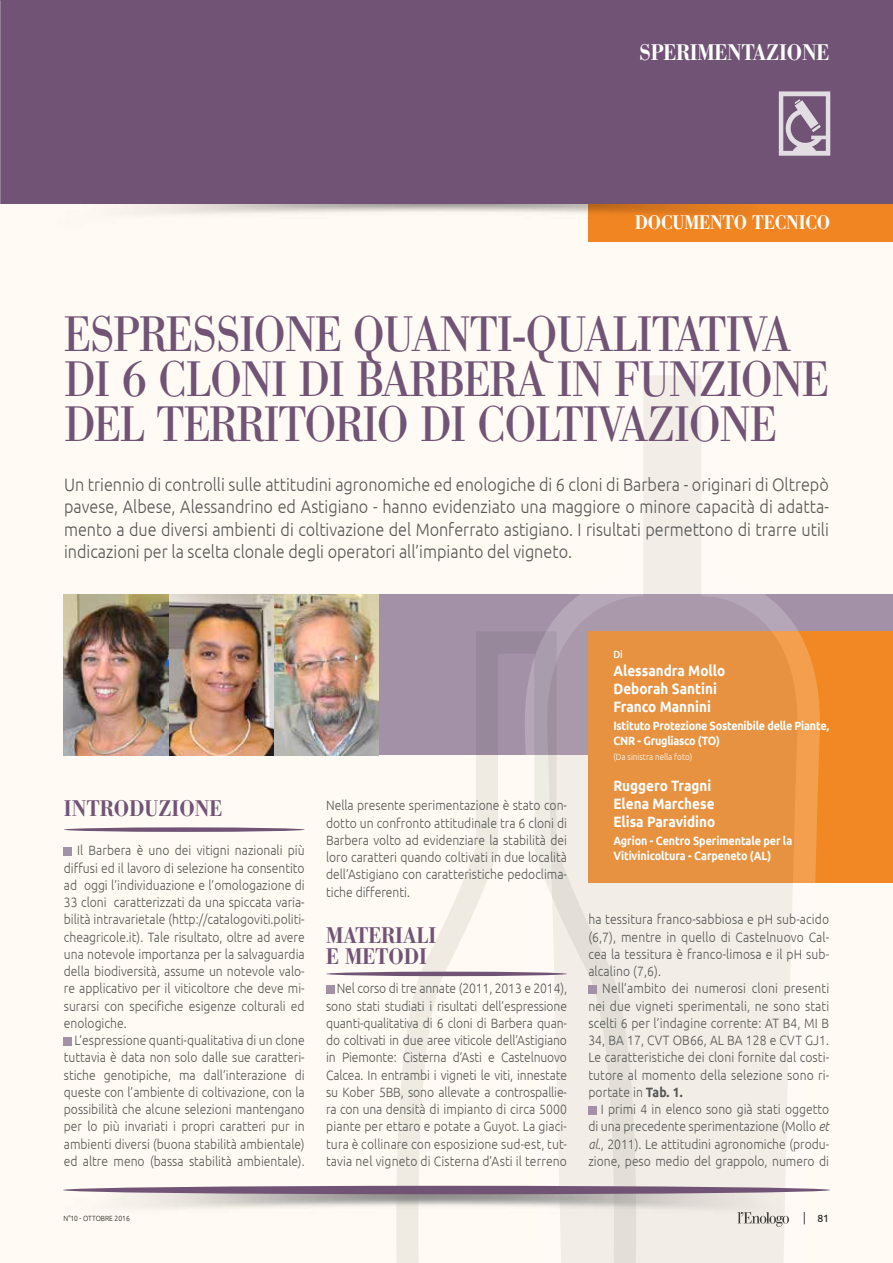
<style>
.page{position:relative;width:893px;height:1263px;background:#fffaf3}
.page>*{position:absolute;margin:0;border:0;box-sizing:border-box;transform-origin:0 0}
.t1{font:49.5px/45px "AT Our Bodoni";letter-spacing:-.02em;color:#715475;scale:.9 1}
.t2{font:500 22.5px/21px "AT Our Bodoni";color:#715475;scale:.9 1}
.t3{font:500 22.5px "AT Our Bodoni";letter-spacing:-.01em;color:#fff;scale:.9 1}
.t4{font:500 19.5px "AT Our Bodoni";letter-spacing:-.01em;color:#fff;scale:.9 1}
.t5{font:300 18px/22.5px "Ubuntu";color:#565655;text-align:justify;scale:.9 1}
.t6{font:700 15px/18px "Ubuntu";color:#fff;scale:.9 1}
.t7{font:300 13.5px/17.2px "Ubuntu";color:#565655;text-align:justify;scale:.9 1}
.t8{font:700 12px/15px "Ubuntu";letter-spacing:-.02em;color:#fff;scale:.9 1}
.t9{font:10.5px "Ubuntu";color:#1b1b1a}
.t10{font:500 10.5px "Ubuntu";color:#fff;scale:.9 1}
.t11{font:300 9px "Ubuntu";color:#fff;scale:.9 1}
.t12{font:300 7.5px "Ubuntu";color:#1b1b1a;scale:.9 1}
.s1{font-weight:700}
.s2{font-style:italic}
</style>
<div class="page">
<div style="left:0;top:0;width:893px;height:204px;background:#715475"></div>
<svg style="left:779px;top:91px;width:51px;height:65px"></svg>
<div style="left:379px;top:595px;width:514px;height:160px;background:#a391a7"></div>
<div style="left:588px;top:631px;width:305px;height:251px;background:#f18824"></div>
<img style="left:64px;top:595px;width:315px;height:160px">
<svg style="left:523px;top:376px;width:298px;height:887px"></svg>
<svg style="left:395px;top:630px;width:243px;height:633px"></svg>
<div style="left:588px;top:204px;width:305px;height:38px;background:#f18824"></div>
<img style="left:63px;top:1189px;width:767px;height:34px">
<div style="left:63px;top:1186px;width:767px;height:8px;background:#715475;border-radius:50%"></div>
<div style="left:64px;top:827px;width:241px;height:5px;background:#715475;border-radius:50%"></div>
<div style="left:64px;top:847px;width:8px;height:8px;background:#a391a7"></div>
<div style="left:64px;top:1037px;width:8px;height:8px;background:#a391a7"></div>
<hr style="left:326px;top:972px;width:241px;height:4px;background:#715475;border-radius:50%">
<div style="left:326px;top:985px;width:8px;height:8px;background:#a391a7"></div>
<div style="left:588px;top:985px;width:8px;height:8px;background:#a391a7"></div>
<div style="left:588px;top:1106px;width:8px;height:8px;background:#a391a7"></div>
<img style="left:0;top:175px;width:1px;height:172px">
<h2 class="t3" style="left:639px;top:38px;width:213px">SPERIMENTAZIONE</h2>
<h3 class="t4" style="left:635px;top:211px;width:219px">DOCUMENTO TECNICO</h3>
<h1 class="t1" style="left:64px;top:312px;width:851px">ESPRESSIONE QUANTI-QUALITATIVA<br>DI 6 CLONI DI BARBERA IN FUNZIONE<br>DEL TERRITORIO DI COLTIVAZIONE</h1>
<p class="t5" style="left:64px;top:473px;width:851px">Un triennio di controlli sulle attitudini agronomiche ed enologiche di 6 cloni di Barbera - originari di Oltrepò pavese, Albese, Alessandrino ed Astigiano - hanno evidenziato una maggiore o minore capacità di adatta&shy;mento a due diversi ambienti di coltivazione del Monferrato astigiano. I risultati permettono di trarre utili indicazioni per la scelta clonale degli operatori all’impianto del vigneto.</p>
<h2 class="t2" style="left:64px;top:797px;width:177px">INTRODUZIONE</h2>
<p class="t7" style="left:64px;top:842px;width:269px;text-indent:13px">Il Barbera è uno dei vitigni nazionali più diffusi ed il lavoro di selezione ha consentito ad oggi l’individuazione e l’omologazione di 33 cloni caratterizzati da una spiccata varia&shy;bilità intravarietale (http://catalogoviti.politi&shy;cheagricole.it). Tale risultato, oltre ad avere una notevole importanza per la salvaguardia della biodiversità, assume un notevole valo&shy;re applicativo per il viticoltore che deve mi&shy;surarsi con specifiche esigenze colturali ed enologiche.</p>
<p class="t7" style="left:64px;top:1031px;width:269px;text-indent:11px">L’espressione quanti-qualitativa di un clone tuttavia è data non solo dalle sue caratteri&shy;stiche genotipiche, ma dall’interazione di queste con l’ambiente di coltivazione, con la possibilità che alcune selezioni mantengano per lo più invariati i propri caratteri pur in ambienti diversi (buona stabilità ambientale) ed altre meno (bassa stabilità ambientale).</p>
<p class="t7" style="left:326px;top:797px;width:269px">Nella presente sperimentazione è stato con&shy;dotto un confronto attitudinale tra 6 cloni di Barbera volto ad evidenziare la stabilità dei loro caratteri quando coltivati in due località dell’Astigiano con caratteristiche pedoclima&shy;tiche differenti.</p>
<h2 class="t2" style="left:326px;top:925px;width:124px">MATERIALI<br>E METODI</h2>
<p class="t7" style="left:326px;top:980px;width:269px;text-indent:11px">Nel corso di tre annate (2011, 2013 e 2014), sono stati studiati i risultati dell’espressione quanti-qualitativa di 6 cloni di Barbera quan&shy;do coltivati in due aree viticole dell’Astigiano in Piemonte: Cisterna d’Asti e Castelnuovo Calcea. In entrambi i vigneti le viti, innestate su Kober 5BB, sono allevate a controspallie&shy;ra con una densità di impianto di circa 5000 piante per ettaro e potate a Guyot. La giaci&shy;tura è collinare con esposizione sud-est, tut&shy;tavia nel vigneto di Cisterna d’Asti il terreno</p>
<p class="t10" style="left:613px;top:647px;width:12px">Di</p>
<p class="t6" style="left:613px;top:661px;width:126px">Alessandra Mollo<br>Deborah Santini<br>Franco Mannini</p>
<p class="t8" style="left:613px;top:718px;width:241px">Istituto Protezione Sostenibile delle Piante,<br>CNR - Grugliasco (TO)</p>
<p class="t11" style="left:613px;top:751px;width:89px">(Da sinistra nella foto)</p>
<p class="t6" style="left:613px;top:777px;width:115px">Ruggero Tragni<br>Elena Marchese<br>Elisa Paravidino</p>
<p class="t8" style="left:613px;top:833px;width:200px">Agrion - Centro Sperimentale per la<br>Vitivinicoltura - Carpeneto (AL)</p>
<p class="t7" style="left:588px;top:911px;width:269px">ha tessitura franco-sabbiosa e pH sub-acido (6,7), mentre in quello di Castelnuovo Cal&shy;cea la tessitura è franco-limosa e il pH sub&shy;alcalino (7,6).</p>
<p class="t7" style="left:588px;top:980px;width:269px;text-indent:14px">Nell’ambito dei numerosi cloni presenti nei due vigneti sperimentali, ne sono stati scelti 6 per l’indagine corrente: AT B4, MI B 34, BA 17, CVT OB66, AL BA 128 e CVT GJ1.<br>Le caratteristiche dei cloni fornite dal costi&shy;tutore al momento della selezione sono ri&shy;portate in <span class="s1">Tab. 1.</span></p>
<p class="t7" style="left:588px;top:1100px;width:269px;text-indent:13px">I primi 4 in elenco sono già stati oggetto di una precedente sperimentazione (Mollo <span class="s2">et al.</span>, 2011). Le attitudini agronomiche (produ&shy;zione, peso medio del grappolo, numero di</p>
<p class="t12" style="left:64px;top:1214px;width:75px">N°10 - OTTOBRE 2016</p>
<p class="t9" style="left:817px;top:1212px;width:13px">81</p>
</div>
